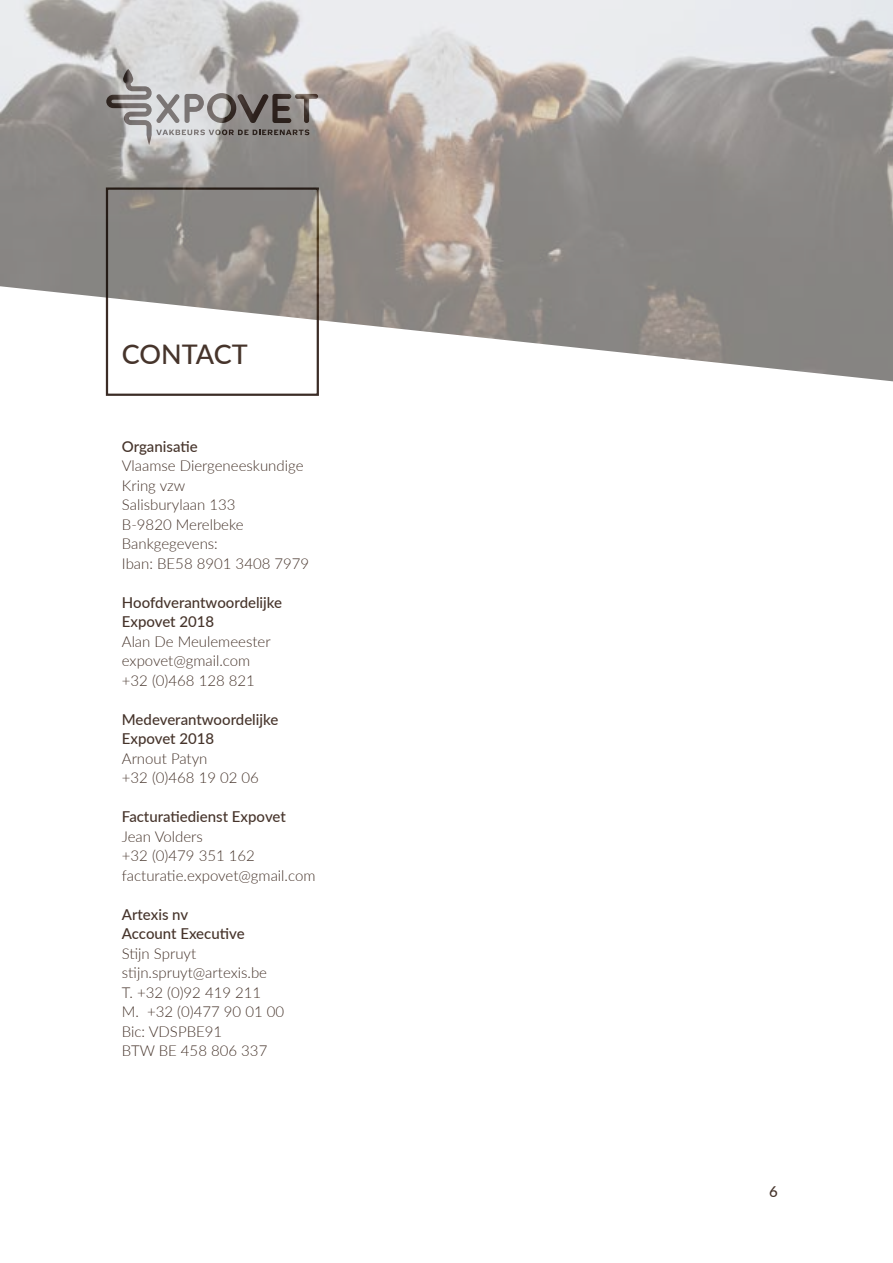
<style>
.page{position:relative;width:893px;height:1263px;background:#fff}
.page>*{position:absolute;margin:0;border:0;box-sizing:border-box;transform-origin:0 0}
.t1{font:500 27px "Lato";letter-spacing:-.005em;color:#46342b}
.t2{font:300 15px/19.5px "Lato";color:#46342b}
.t3{font:500 15px/19.5px "Lato";color:#46342b}
</style>
<div class="page">
<img style="left:0;top:0;width:893px;height:381px">
<h1 class="t1" style="left:122px;top:335px;width:127px">CONTACT</h1>
<p class="t3" style="left:122px;top:436px;width:77px">Organisatie</p>
<p class="t2" style="left:122px;top:455px;width:189px">Vlaamse Diergeneeskundige<br>Kring vzw<br>Salisburylaan 133<br>B-9820 Merelbeke<br>Bankgegevens:<br>Iban: BE58 8901 3408 7979</p>
<p class="t3" style="left:122px;top:592px;width:162px">Hoofdverantwoordelijke<br>Expovet 2018</p>
<p class="t2" style="left:122px;top:631px;width:150px">Alan De Meulemeester expovet@gmail.com +32 (0)468 128 821</p>
<p class="t3" style="left:122px;top:709px;width:158px">Medeverantwoordelijke<br>Expovet 2018</p>
<p class="t2" style="left:122px;top:748px;width:139px">Arnout Patyn<br>+32 (0)468 19 02 06</p>
<p class="t3" style="left:122px;top:806px;width:165px">Facturatiedienst Expovet</p>
<p class="t2" style="left:122px;top:826px;width:195px">Jean Volders<br>+32 (0)479 351 162 facturatie.expovet@gmail.com</p>
<p class="t3" style="left:122px;top:904px;width:124px">Artexis nv<br>Account Executive</p>
<p class="t2" style="left:122px;top:943px;width:164px">Stijn Spruyt stijn.spruyt@artexis.be<br>T. +32 (0)92 419 211<br>M. +32 (0)477 90 01 00<br>Bic: VDSPBE91<br>BTW BE 458 806 337</p>
<p class="t3" style="left:769px;top:1181px;width:10px">6</p>
</div>
